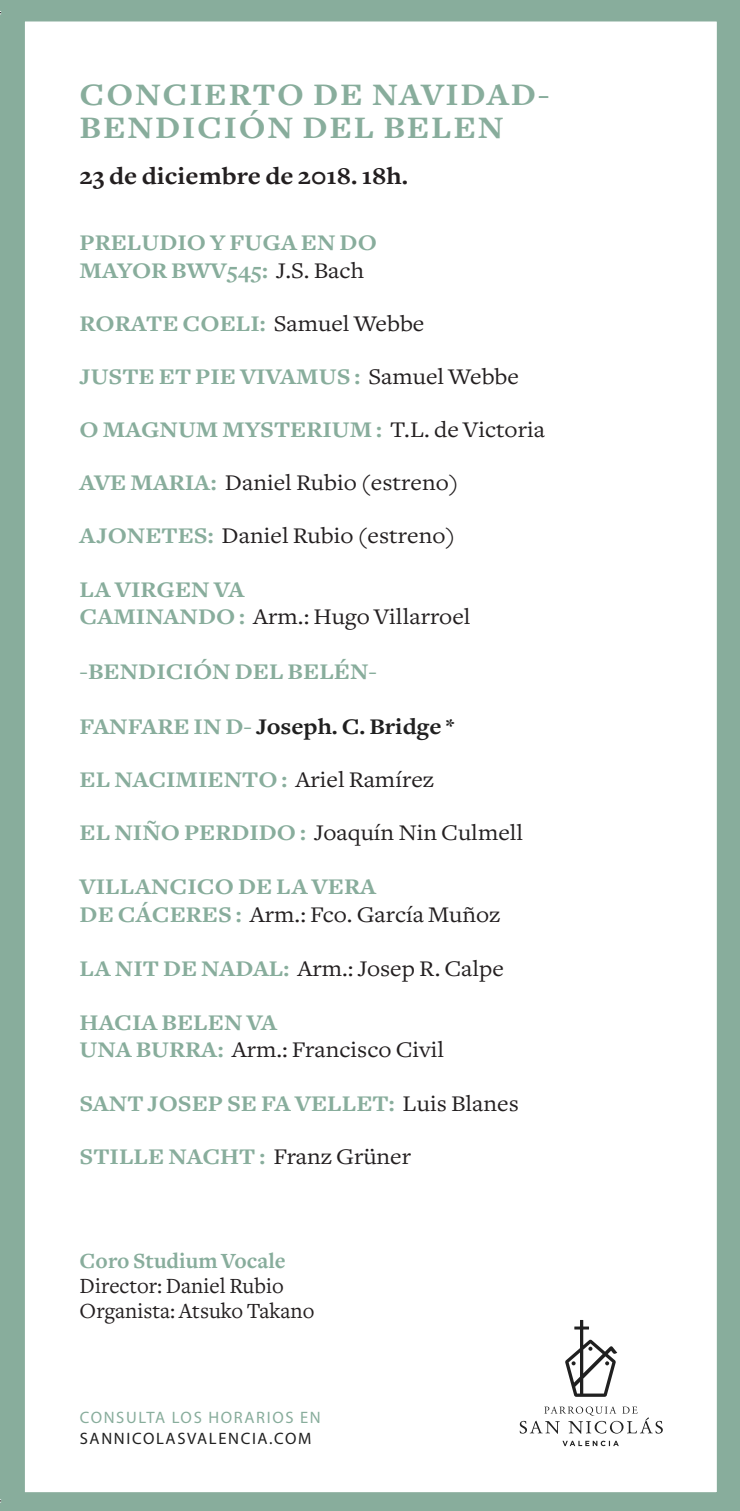
<style>
.page{position:relative;width:740px;height:1511px;background:#fff}
.page>*{position:absolute;margin:0;border:0;box-sizing:border-box;transform-origin:0 0}
.t1{font:700 32.5px/32.5px "Freight Text";letter-spacing:.05em;color:#88ad9c;scale:1.08 1}
.t2{font:700 25px "Freight Text";color:#231f20;scale:1.08 1}
.t3{font:700 23.25px/27.5px "Freight Text";color:#88ad9c;scale:1.08 1}
.t4{font:23.25px "Freight Text";color:#231f20;scale:1.08 1}
.t5{font:700 23.25px "Freight Text";color:#202020;scale:1.08 1}
.t6{font:22.5px/25px "Freight Text";color:#231f20}
.t7{font:700 22.5px "Freight Text";color:#88ad9c}
.t8{font:16.5px "Myriad Pro";letter-spacing:.1em;color:#202020}
.t9{font:16.5px "Myriad Pro";letter-spacing:.1em;color:#88ad9c}
.s1{font-weight:400;color:#231f20}
.s2{font-weight:700;color:#88ad9c}
.s3{color:#88ad9c}
</style>
<div class="page">
<svg style="left:562px;top:1441px;width:56px;height:5px"></svg>
<svg style="left:565px;top:1320px;width:52px;height:77px"></svg>
<svg style="left:519px;top:1406px;width:143px;height:28px"></svg>
<div style="left:7px;top:4px;width:727px;height:1506px;border:18px solid #88ad9c"></div>
<div style="left:0;top:0;width:16px;height:1511px;background:#88ad9c"></div>
<div style="left:725px;top:0;width:14px;height:1511px;background:#88ad9c"></div>
<div style="left:0;top:0;width:739px;height:6px;background:#88ad9c"></div>
<hr style="left:0;top:1508px;width:739px;height:3px;background:#88ad9c">
<h1 class="t1" style="left:80px;top:79px;width:436px">CONCIERTO DE NAVIDAD-<br>BENDICIÓN DEL BELEN</h1>
<p class="t2" style="left:80px;top:162px;width:305px">23 de diciembre de 2018. 18h.</p>
<p class="t3" style="left:80px;top:230px;width:276px">PRELUDIO Y FUGA EN DO<br>MAYOR BWV545: <span class="s1">J.S. Bach</span></p>
<p class="t3" style="left:80px;top:310px;width:320px">RORATE COELI: <span class="s1">Samuel Webbe</span></p>
<p class="t3" style="left:80px;top:363px;width:408px">JUSTE ET PIE VIVAMUS : <span class="s1">Samuel Webbe</span></p>
<p class="t3" style="left:80px;top:416px;width:432px">O MAGNUM MYSTERIUM : <span class="s1">T.L. de Victoria</span></p>
<p class="t4" style="left:80px;top:470px;width:352px"><span class="s2">AVE MARIA:</span> Daniel Rubio (estreno)</p>
<p class="t4" style="left:80px;top:523px;width:349px"><span class="s2">AJONETES:</span> Daniel Rubio (estreno)</p>
<p class="t3" style="left:80px;top:576px;width:363px">LA VIRGEN VA<br>CAMINANDO : <span class="s1">Arm.: Hugo Villarroel</span></p>
<p class="t3" style="left:80px;top:659px;width:277px">-BENDICIÓN DEL BELÉN-</p>
<p class="t5" style="left:80px;top:714px;width:348px"><span class="s3">FANFARE IN D-</span> Joseph. C. Bridge *</p>
<p class="t3" style="left:80px;top:767px;width:329px">EL NACIMIENTO : <span class="s1">Ariel Ramírez</span></p>
<p class="t4" style="left:80px;top:820px;width:412px"><span class="s2">EL NIÑO PERDIDO :</span> Joaquín Nin Culmell</p>
<p class="t3" style="left:80px;top:874px;width:391px">VILLANCICO DE LA VERA<br>DE CÁCERES : <span class="s1">Arm.: Fco. García Muñoz</span></p>
<p class="t4" style="left:80px;top:956px;width:394px"><span class="s2">LA NIT DE NADAL:</span> Arm.: Josep R. Calpe</p>
<p class="t3" style="left:80px;top:1009px;width:339px">HACIA BELEN VA<br>UNA BURRA: <span class="s1">Arm.: Francisco Civil</span></p>
<p class="t3" style="left:80px;top:1090px;width:408px">SANT JOSEP SE FA VELLET: <span class="s1">Luis Blanes</span></p>
<p class="t3" style="left:80px;top:1143px;width:308px">STILLE NACHT : <span class="s1">Franz Grüner</span></p>
<p class="t7" style="left:80px;top:1248px;width:207px">Coro Studium Vocale</p>
<p class="t6" style="left:80px;top:1274px;width:236px">Director: Daniel Rubio<br>Organista: Atsuko Takano</p>
<p class="t9" style="left:80px;top:1408px;width:242px">CONSULTA LOS HORARIOS EN</p>
<p class="t8" style="left:80px;top:1428px;width:233px">SANNICOLASVALENCIA.COM</p>
</div>
